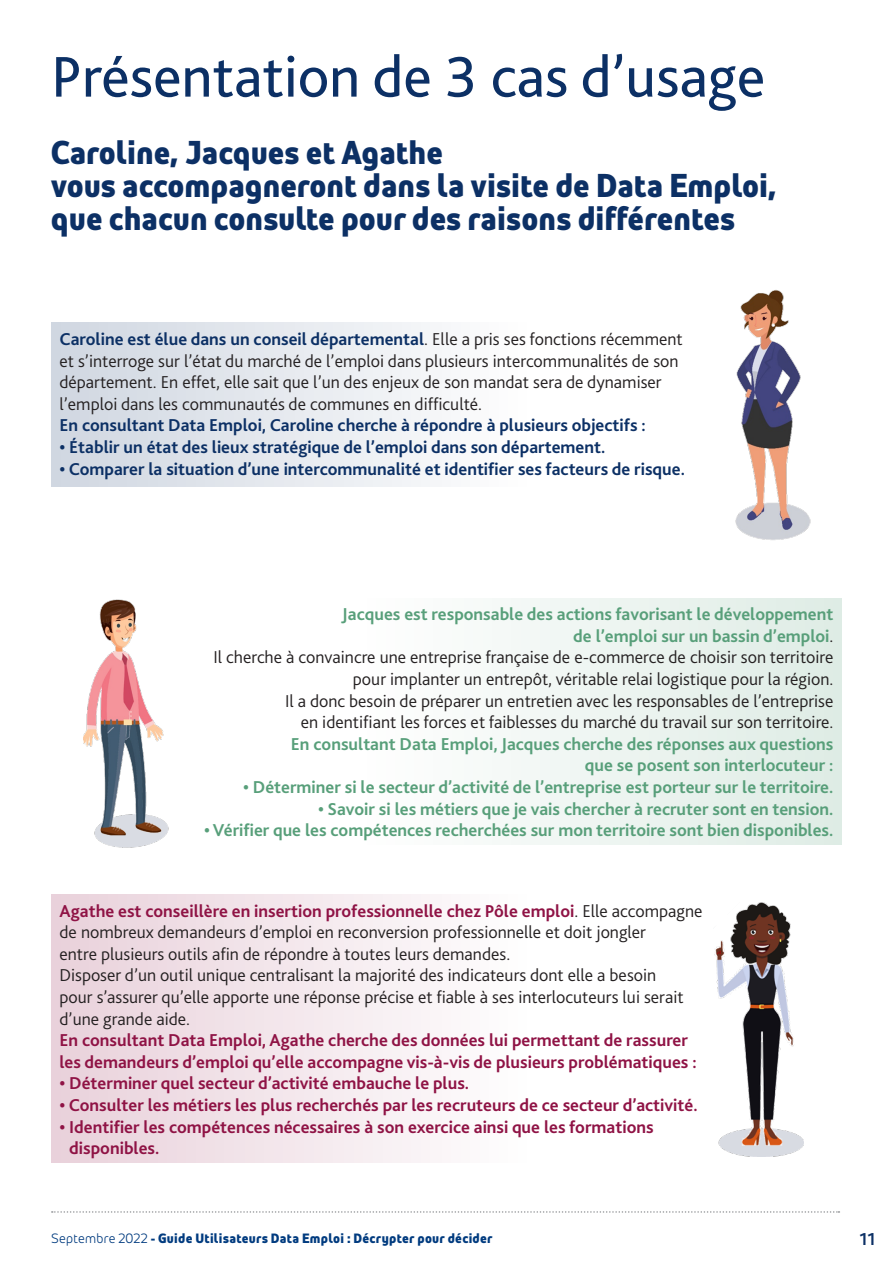
<style>
.page{position:relative;width:893px;height:1263px;background:#fff}
.page>*{position:absolute;margin:0;border:0;box-sizing:border-box;transform-origin:0 0}
.Titre1{font:60px "Bliss 2";color:#0c3065}
.Sous-Titre_1{font:700 33px/33px "Pole Emploi Pro";color:#0c3065}
.t1{font:300 18px/21.6px "Bliss 2";color:#231f20}
.t2{font:700 18px/21.6px "Bliss 2";color:#8f1345}
.t3{font:700 18px/21.6px "Bliss 2";color:#589f7a;text-align:right}
.t4{font:700 18px "Bliss 2";color:#0c3065}
.t5{font:700 13.5px "Pole Emploi Pro";letter-spacing:.02em;color:#013b7f}
.s1{font-weight:700;color:#0c3065}
.s2{font-weight:700;color:#589f7a}
.s3{font-weight:700;color:#8f1345}
.s4{font-weight:300}
</style>
<div class="page">
<svg style="left:52px;top:1211px;width:787px;height:2px"></svg>
<div style="left:51px;top:323px;width:680px;height:164px;background:linear-gradient(to right,#d3dae3,#fff)"></div>
<img style="left:735px;top:290px;width:75px;height:250px">
<div style="left:162px;top:598px;width:680px;height:247px;background:linear-gradient(to right,#fff,#e1ede7)"></div>
<img style="left:83px;top:598px;width:86px;height:250px">
<div style="left:51px;top:894px;width:680px;height:269px;background:linear-gradient(to right,#ead5dd,#fff)"></div>
<img style="left:713px;top:901px;width:90px;height:255px">
<p class="Titre1" style="left:51px;top:39px;width:716px">Présentation de 3 cas d’usage</p>
<p class="Sous-Titre_1" style="left:51px;top:133px;width:727px">Caroline, Jacques et Agathe<br>vous accompagneront dans la visite de Data Emploi, que chacun consulte pour des raisons différentes</p>
<p class="t1" style="left:59px;top:328px;width:625px"><span class="s1">Caroline est élue dans un conseil départemental</span>. Elle a pris ses fonctions récemment et s’interroge sur l’état du marché de l’emploi dans plusieurs intercommunalités de son département. En effet, elle sait que l’un des enjeux de son mandat sera de dynamiser l’emploi dans les communautés de communes en difficulté.</p>
<p class="t4" style="left:59px;top:414px;width:588px">En consultant Data Emploi, Caroline cherche à répondre à plusieurs objectifs :</p>
<p class="t4" style="left:59px;top:436px;width:548px">• Établir un état des lieux stratégique de l’emploi dans son département.</p>
<p class="t4" style="left:59px;top:457px;width:627px">• Comparer la situation d’une intercommunalité et identifier ses facteurs de risque.</p>
<p class="t1" style="left:213px;top:603px;width:621px;text-align:right"><span class="s2">Jacques est responsable des actions favorisant le développement<br>de l’emploi sur un bassin d’emploi</span>.<br>Il cherche à convaincre une entreprise française de e-commerce de choisir son territoire pour implanter un entrepôt, véritable relai logistique pour la région.</p>
<p class="t1" style="left:285px;top:690px;width:550px;text-align:right">Il a donc besoin de préparer un entretien avec les responsables de l’entreprise en identifiant les forces et faiblesses du marché du travail sur son territoire.</p>
<p class="t3" style="left:291px;top:733px;width:544px">En consultant Data Emploi, Jacques cherche des réponses aux questions que se posent son interlocuteur :</p>
<p class="t3" style="left:243px;top:776px;width:592px">• Déterminer si le secteur d’activité de l’entreprise est porteur sur le territoire.</p>
<p class="t3" style="left:318px;top:798px;width:517px">• Savoir si les métiers que je vais chercher à recruter sont en tension.</p>
<p class="t3" style="left:204px;top:819px;width:631px">• Vérifier que les compétences recherchées sur mon territoire sont bien disponibles.</p>
<p class="t1" style="left:59px;top:900px;width:644px"><span class="s3">Agathe est conseillère en insertion professionnelle chez Pôle emploi</span>. Elle accompagne de nombreux demandeurs d’emploi en reconversion professionnelle et doit jongler<br>entre plusieurs outils afin de répondre à toutes leurs demandes.</p>
<p class="t1" style="left:59px;top:965px;width:626px">Disposer d’un outil unique centralisant la majorité des indicateurs dont elle a besoin pour s’assurer qu’elle apporte une réponse précise et fiable à ses interlocuteurs lui serait d’une grande aide.</p>
<p class="t2" style="left:59px;top:1029px;width:639px">En consultant Data Emploi, Agathe cherche des données lui permettant de rassurer les demandeurs d’emploi qu’elle accompagne vis-à-vis de plusieurs problématiques :</p>
<p class="t2" style="left:59px;top:1073px;width:411px">• Déterminer quel secteur d’activité embauche le plus.</p>
<p class="t2" style="left:59px;top:1094px;width:640px">• Consulter les métiers les plus recherchés par les recruteurs de ce secteur d’activité.</p>
<p class="t2" style="left:69px;top:1116px;width:586px;text-indent:-10px">• Identifier les compétences nécessaires à son exercice ainsi que les formations disponibles.</p>
<p class="t5" style="left:51px;top:1228px;width:443px"><span class="s4">Septembre 2022</span> - Guide Utilisateurs Data Emploi : Décrypter pour décider</p>
<p class="t4" style="left:859px;top:1227px;width:18px">11</p>
</div>
